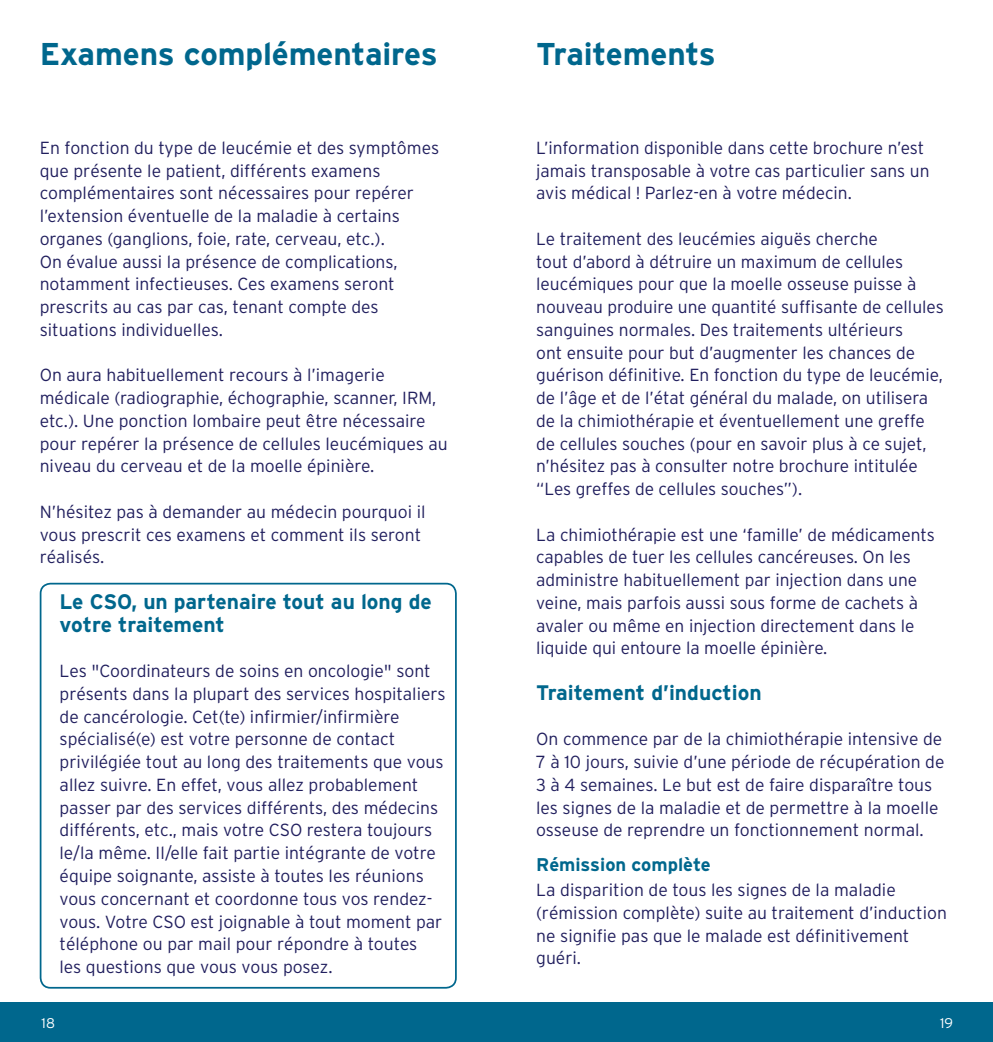
<style>
.page{position:relative;width:993px;height:1042px;background:#fff}
.page>*{position:absolute;margin:0;border:0;box-sizing:border-box;transform-origin:0 0}
.t1{font:700 31.5px "Interstate";letter-spacing:-.005em;color:#00678d}
.t2{font:700 21px/22.8px "Interstate";color:#00678d}
.t3{font:700 18.38px "Interstate";color:#00678d}
.t4{font:300 17.5px/22.8px "Interstate";color:#211f5e}
.t5{font:300 14px "Interstate";color:#fff}
</style>
<div class="page">
<div style="left:40px;top:583px;width:416px;height:405px;border:2px solid #00678d;border-radius:10px"></div>
<div style="left:0;top:1002px;width:992px;height:40px;background:#00678d"></div>
<h1 class="t1" style="left:40px;top:34px;width:399px">Examens complémentaires</h1>
<p class="t4" style="left:40px;top:136px;width:401px">En fonction du type de leucémie et des symptômes que présente le patient, différents examens complémentaires sont nécessaires pour repérer l’extension éventuelle de la maladie à certains organes (ganglions, foie, rate, cerveau, etc.).<br>On évalue aussi la présence de complications, notamment infectieuses. Ces examens seront prescrits au cas par cas, tenant compte des situations individuelles.</p>
<p class="t4" style="left:40px;top:364px;width:409px">On aura habituellement recours à l’imagerie médicale (radiographie, échographie, scanner, IRM, etc.). Une ponction lombaire peut être nécessaire pour repérer la présence de cellules leucémiques au niveau du cerveau et de la moelle épinière.</p>
<p class="t4" style="left:40px;top:500px;width:387px">N’hésitez pas à demander au médecin pourquoi il vous prescrit ces examens et comment ils seront réalisés.</p>
<p class="t2" style="left:60px;top:590px;width:374px">Le CSO, un partenaire tout au long de votre traitement</p>
<p class="t4" style="left:60px;top:659px;width:387px">Les "Coordinateurs de soins en oncologie" sont présents dans la plupart des services hospitaliers de cancérologie. Cet(te) infirmier/infirmière spécialisé(e) est votre personne de contact privilégiée tout au long des traitements que vous allez suivre. En effet, vous allez probablement passer par des services différents, des médecins différents, etc., mais votre CSO restera toujours le/la même. Il/elle fait partie intégrante de votre équipe soignante, assiste à toutes les réunions vous concernant et coordonne tous vos rendez&shy;vous. Votre CSO est joignable à tout moment par téléphone ou par mail pour répondre à toutes<br>les questions que vous vous posez.</p>
<h1 class="t1" style="left:536px;top:34px;width:181px">Traitements</h1>
<p class="t4" style="left:536px;top:136px;width:395px">L’information disponible dans cette brochure n’est jamais transposable à votre cas particulier sans un avis médical ! Parlez-en à votre médecin.</p>
<p class="t4" style="left:536px;top:227px;width:409px">Le traitement des leucémies aiguës cherche<br>tout d’abord à détruire un maximum de cellules leucémiques pour que la moelle osseuse puisse à nouveau produire une quantité suffisante de cellules sanguines normales. Des traitements ultérieurs<br>ont ensuite pour but d’augmenter les chances de guérison définitive. En fonction du type de leucémie, de l’âge et de l’état général du malade, on utilisera de la chimiothérapie et éventuellement une greffe de cellules souches (pour en savoir plus à ce sujet, n’hésitez pas à consulter notre brochure intitulée “Les greffes de cellules souches”).</p>
<p class="t4" style="left:536px;top:523px;width:400px">La chimiothérapie est une ‘famille’ de médicaments capables de tuer les cellules cancéreuses. On les administre habituellement par injection dans une veine, mais parfois aussi sous forme de cachets à avaler ou même en injection directement dans le liquide qui entoure la moelle épinière.</p>
<p class="t2" style="left:536px;top:681px;width:227px">Traitement d’induction</p>
<p class="t4" style="left:536px;top:728px;width:409px">On commence par de la chimiothérapie intensive de 7 à 10 jours, suivie d’une période de récupération de 3 à 4 semaines. Le but est de faire disparaître tous les signes de la maladie et de permettre à la moelle osseuse de reprendre un fonctionnement normal.</p>
<p class="t3" style="left:536px;top:853px;width:176px">Rémission complète</p>
<p class="t4" style="left:536px;top:878px;width:412px">La disparition de tous les signes de la maladie (rémission complète) suite au traitement d’induction ne signifie pas que le malade est définitivement guéri.</p>
<p class="t5" style="left:42px;top:1014px;width:15px">18</p>
<p class="t5" style="left:939px;top:1014px;width:14px">19</p>
</div>
